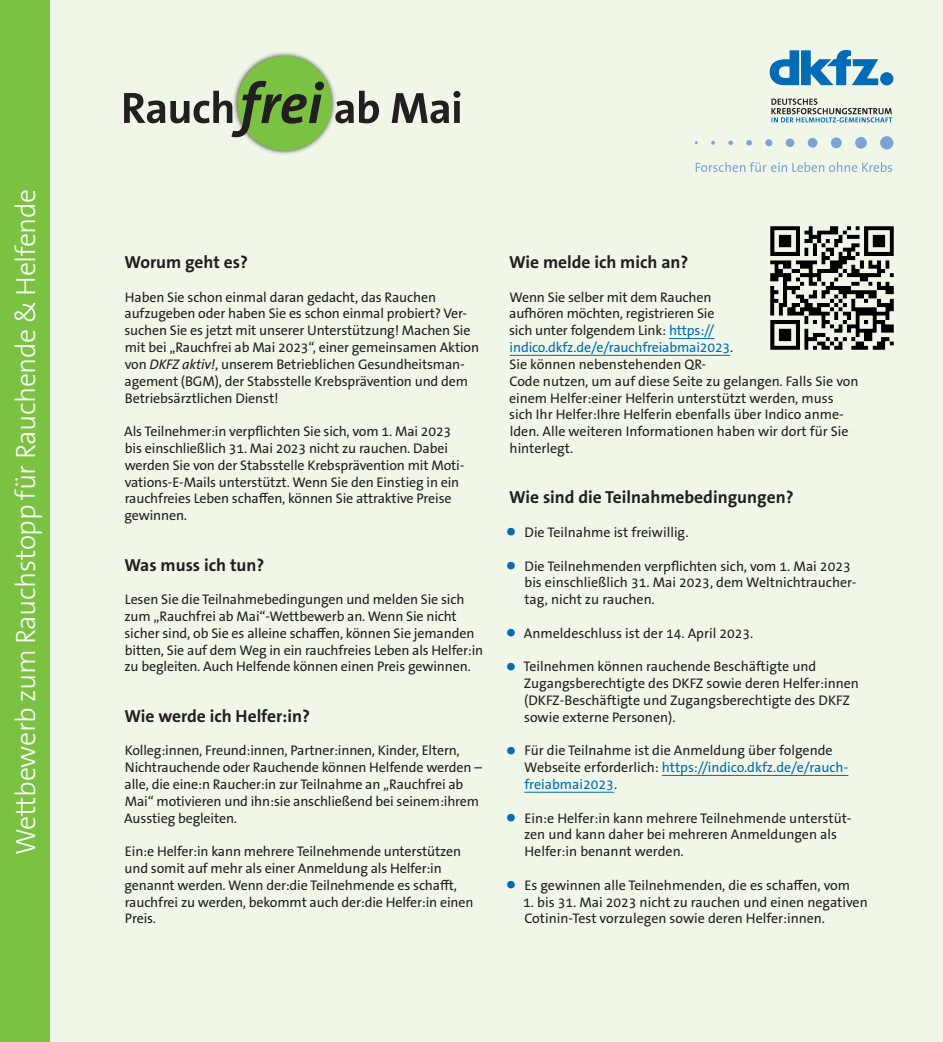
<style>
.page{position:relative;width:943px;height:1042px;background:#f0f7e8}
.page>*{position:absolute;margin:0;border:0;box-sizing:border-box;transform-origin:0 0}
.t1{font:300 28px "The Sans B W3";letter-spacing:-.015em;color:#fff}
.Headline1{font:700 17.5px "The Sans B W7";color:#231f20}
.text{font:14px/16.8px "The Sans B W5 Plain";letter-spacing:-.01em;color:#231f20}
.s1{font-style:italic}
.s2{color:#006bb6}
.s3{font-size:31.5px;color:#006bb6}
</style>
<div class="page">
<div style="left:0;top:0;width:50px;height:1042px;background:#7bc142"></div>
<img style="left:770px;top:226px;width:124px;height:124px">
<svg style="left:769px;top:50px;width:124px;height:35px"></svg>
<svg style="left:694px;top:136px;width:199px;height:13px"></svg>
<svg style="left:771px;top:99px;width:121px;height:23px"></svg>
<svg style="left:695px;top:162px;width:197px;height:10px"></svg>
<img style="left:233px;top:52px;width:102px;height:102px">
<div style="left:237px;top:56px;width:95px;height:95px;background:#7bc142;border-radius:50%"></div>
<svg style="left:124px;top:81px;width:200px;height:56px"></svg>
<svg style="left:335px;top:91px;width:44px;height:32px"></svg>
<svg style="left:391px;top:91px;width:69px;height:32px"></svg>
<hr style="left:669px;top:338px;width:45px;height:1px;background:#006bb6">
<hr style="left:509px;top:355px;width:221px;height:1px;background:#006bb6">
<hr style="left:662px;top:775px;width:186px;height:1px;background:#006bb6">
<hr style="left:524px;top:792px;width:90px;height:1px;background:#006bb6">
<p class="t1" style="left:8px;top:855px;width:668px;rotate:-90deg">Wettbewerb zum Rauchstopp für Rauchende &amp; Helfende</p>
<p class="Headline1" style="left:124px;top:251px;width:125px">Worum geht es?</p>
<p class="text" style="left:124px;top:289px;width:356px">Haben Sie schon einmal daran gedacht, das Rauchen aufzugeben oder haben Sie es schon einmal probiert? Ver&shy;suchen Sie es jetzt mit unserer Unterstützung! Machen Sie mit bei „Rauchfrei ab Mai 2023“, einer gemeinsamen Aktion von <span class="s1">DKFZ aktiv!</span>, unserem Betrieblichen Gesundheitsman&shy;agement (BGM), der Stabsstelle Krebsprävention und dem Betriebsärztlichen Dienst!</p>
<p class="text" style="left:124px;top:423px;width:341px">Als Teilnehmer:in verpflichten Sie sich, vom 1. Mai 2023 bis einschließlich 31. Mai 2023 nicht zu rauchen. Dabei werden Sie von der Stabsstelle Krebsprävention mit Moti&shy;vations-E-Mails unterstützt. Wenn Sie den Einstieg in ein rauchfreies Leben schaffen, können Sie attraktive Preise gewinnen.</p>
<p class="Headline1" style="left:124px;top:553px;width:141px">Was muss ich tun?</p>
<p class="text" style="left:124px;top:591px;width:360px">Lesen Sie die Teilnahmebedingungen und melden Sie sich zum „Rauchfrei ab Mai“-Wettbewerb an. Wenn Sie nicht sicher sind, ob Sie es alleine schaffen, können Sie jemanden bitten, Sie auf dem Weg in ein rauchfreies Leben als Helfer:in zu begleiten. Auch Helfende können einen Preis gewinnen.</p>
<p class="Headline1" style="left:124px;top:704px;width:187px">Wie werde ich Helfer:in?</p>
<p class="text" style="left:124px;top:742px;width:359px">Kolleg:innen, Freund:innen, Partner:innen, Kinder, Eltern, Nichtrauchende oder Rauchende können Helfende werden – alle, die eine:n Raucher:in zur Teilnahme an „Rauchfrei ab Mai“ motivieren und ihn:sie anschließend bei seinem:ihrem Ausstieg begleiten.</p>
<p class="text" style="left:124px;top:843px;width:350px">Ein:e Helfer:in kann mehrere Teilnehmende unterstützen und somit auf mehr als einer Anmeldung als Helfer:in genannt werden. Wenn der:die Teilnehmende es schafft, rauchfrei zu werden, bekommt auch der:die Helfer:in einen Preis.</p>
<p class="Headline1" style="left:509px;top:251px;width:181px">Wie melde ich mich an?</p>
<p class="text" style="left:509px;top:289px;width:351px">Wenn Sie selber mit dem Rauchen<br>aufhören möchten, registrieren Sie<br>sich unter folgendem Link: <span class="s2">https:// indico.dkfz.de/e/rauchfreiabmai2023</span>.<br>Sie können nebenstehenden QR-<br>Code nutzen, um auf diese Seite zu gelangen. Falls Sie von einem Helfer:einer Helferin unterstützt werden, muss sich Ihr Helfer:Ihre Helferin ebenfalls über Indico anme&shy;lden. Alle weiteren Informationen haben wir dort für Sie hinterlegt.</p>
<p class="Headline1" style="left:509px;top:486px;width:286px">Wie sind die Teilnahmebedingungen?</p>
<p class="text" style="left:504px;top:524px;width:186px"><span class="s3">•</span> Die Teilnahme ist freiwillig.</p>
<p class="text" style="left:524px;top:557px;width:333px;text-indent:-20px"><span class="s3">•</span> Die Teilnehmenden verpflichten sich, vom 1. Mai 2023 bis einschließlich 31. Mai 2023, dem Weltnichtraucher&shy;tag, nicht zu rauchen.</p>
<p class="text" style="left:504px;top:625px;width:250px"><span class="s3">•</span> Anmeldeschluss ist der 14. April 2023.</p>
<p class="text" style="left:524px;top:658px;width:336px;text-indent:-19px"><span class="s3">•</span> Teilnehmen können rauchende Beschäftigte und Zugangsberechtigte des DKFZ sowie deren Helfer:innen (DKFZ-Beschäftigte und Zugangsberechtigte des DKFZ sowie externe Personen).</p>
<p class="text" style="left:524px;top:742px;width:325px;text-indent:-20px"><span class="s3">•</span> Für die Teilnahme ist die Anmeldung über folgende<br>Webseite erforderlich: <span class="s2">https://indico.dkfz.de/e/rauch&shy;freiabmai2023</span>.</p>
<p class="text" style="left:524px;top:809px;width:329px;text-indent:-20px"><span class="s3">•</span> Ein:e Helfer:in kann mehrere Teilnehmende unterstüt&shy;zen und kann daher bei mehreren Anmeldungen als<br>Helfer:in benannt werden.</p>
<p class="text" style="left:504px;top:877px;width:347px"><span class="s3">•</span> Es gewinnen alle Teilnehmenden, die es schaffen, vom</p>
<p class="text" style="left:523px;top:893px;width:346px">1. bis 31. Mai 2023 nicht zu rauchen und einen negativen<br>Cotinin-Test vorzulegen sowie deren Helfer:innen.</p>
</div>
